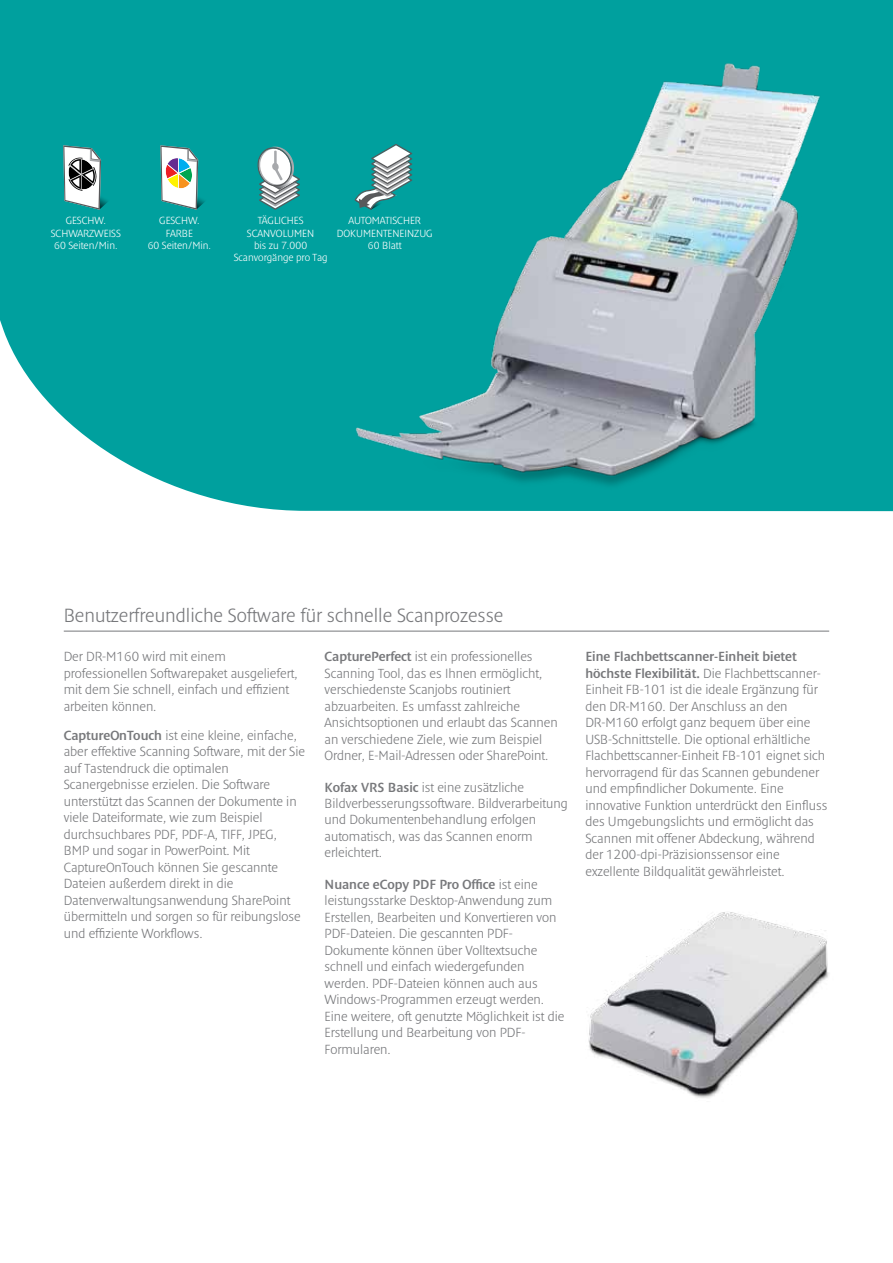
<style>
.page{position:relative;width:893px;height:1263px;background:#fff}
.page>*{position:absolute;margin:0;border:0;box-sizing:border-box;transform-origin:0 0}
.t1{font:300 19.5px "Denda New";color:#77787b}
.t2{font:300 13.5px/16.5px "Denda New";color:#77787b}
.t3{font:300 10.5px/12.3px "Denda New";color:#fff}
.s1{font-weight:600}
</style>
<div class="page">
<img style="left:588px;top:912px;width:241px;height:186px">
<svg style="left:0;top:0;width:893px;height:511px;background:#13a7a5"></svg>
<img style="left:341px;top:34px;width:497px;height:472px">
<svg style="left:160px;top:145px;width:52px;height:65px"></svg>
<svg style="left:256px;top:145px;width:44px;height:65px"></svg>
<svg style="left:355px;top:144px;width:57px;height:66px"></svg>
<svg style="left:63px;top:145px;width:52px;height:65px"></svg>
<hr style="left:64px;top:631px;width:765px;height:1px;background:#77787b">
<p class="t3" style="left:66px;top:215px;width:42px">GESCHW.</p>
<p class="t3" style="left:51px;top:227px;width:12px">Schwarzwei</p>
<p class="t3" style="left:54px;top:227px;width:68px;text-indent:57px">SS<br>60 Seiten/Min.</p>
<p class="t3" style="left:159px;top:215px;width:14px">Geschw</p>
<p class="t3" style="left:197px;top:215px;width:4px">.</p>
<p class="t3" style="left:148px;top:227px;width:65px;text-indent:18px">Farbe<br>60 Seiten/Min.</p>
<p class="t3" style="left:247px;top:215px;width:27px;text-indent:11px">Tägliches<br>Scanvolumen</p>
<p class="t3" style="left:234px;top:239px;width:95px;text-align:center">bis zu 7.000<br>Scanvorgänge pro Tag</p>
<p class="t3" style="left:337px;top:215px;width:24px;text-indent:12px">Automatischer<br>Dokumenteneinzug</p>
<p class="t3" style="left:368px;top:239px;width:35px">60 Blatt</p>
<h1 class="t1" style="left:64px;top:605px;width:441px">Benutzerfreundliche Software für schnelle Scanprozesse</h1>
<p class="t2" style="left:64px;top:648px;width:235px">Der DR-M160 wird mit einem professionellen Softwarepaket ausgeliefert, mit dem Sie schnell, einfach und effizient arbeiten können.</p>
<p class="t2" style="left:64px;top:727px;width:243px"><span class="s1">CaptureOnTouch</span> ist eine kleine, einfache, aber effektive Scanning Software, mit der Sie auf Tastendruck die optimalen Scanergebnisse erzielen. Die Software unterstützt das Scannen der Dokumente in viele Dateiformate, wie zum Beispiel durchsuchbares PDF, PDF-A, TIFF, JPEG, BMP und sogar in PowerPoint. Mit CaptureOnTouch können Sie gescannte Dateien außerdem direkt in die Datenverwaltungsanwendung SharePoint übermitteln und sorgen so für reibungslose und effiziente Workflows.</p>
<p class="t2" style="left:325px;top:648px;width:235px"><span class="s1">CapturePerfect</span> ist ein professionelles Scanning Tool, das es Ihnen ermöglicht, verschiedenste Scanjobs routiniert abzuarbeiten. Es umfasst zahlreiche Ansichtsoptionen und erlaubt das Scannen an verschiedene Ziele, wie zum Beispiel Ordner, E-Mail-Adressen oder SharePoint.</p>
<p class="t2" style="left:325px;top:779px;width:245px"><span class="s1">Kofax VRS Basic</span> ist eine zusätzliche Bildverbesserungssoftware. Bildverarbeitung und Dokumentenbehandlung erfolgen automatisch, was das Scannen enorm erleichtert.</p>
<p class="t2" style="left:325px;top:876px;width:241px"><span class="s1">Nuance eCopy PDF Pro Office</span> ist eine leistungsstarke Desktop-Anwendung zum Erstellen, Bearbeiten und Konvertieren von PDF-Dateien. Die gescannten PDF-Dokumente können über Volltextsuche schnell und einfach wiedergefunden werden. PDF-Dateien können auch aus Windows-Programmen erzeugt werden.<br>Eine weitere, oft genutzte Möglichkeit ist die Erstellung und Bearbeitung von PDF-Formularen.</p>
<p class="t2" style="left:585px;top:648px;width:243px"><span class="s1">Eine Flachbettscanner-Einheit bietet höchste Flexibilität.</span> Die Flachbettscanner-Einheit FB-101 ist die ideale Ergänzung für den DR-M160. Der Anschluss an den DR-M160 erfolgt ganz bequem über eine USB-Schnittstelle. Die optional erhältliche Flachbettscanner-Einheit FB-101 eignet sich hervorragend für das Scannen gebundener und empfindlicher Dokumente. Eine innovative Funktion unterdrückt den Einfluss des Umgebungslichts und ermöglicht das Scannen mit offener Abdeckung, während der 1200-dpi-Präzisionssensor eine exzellente Bildqualität gewährleistet.</p>
</div>
